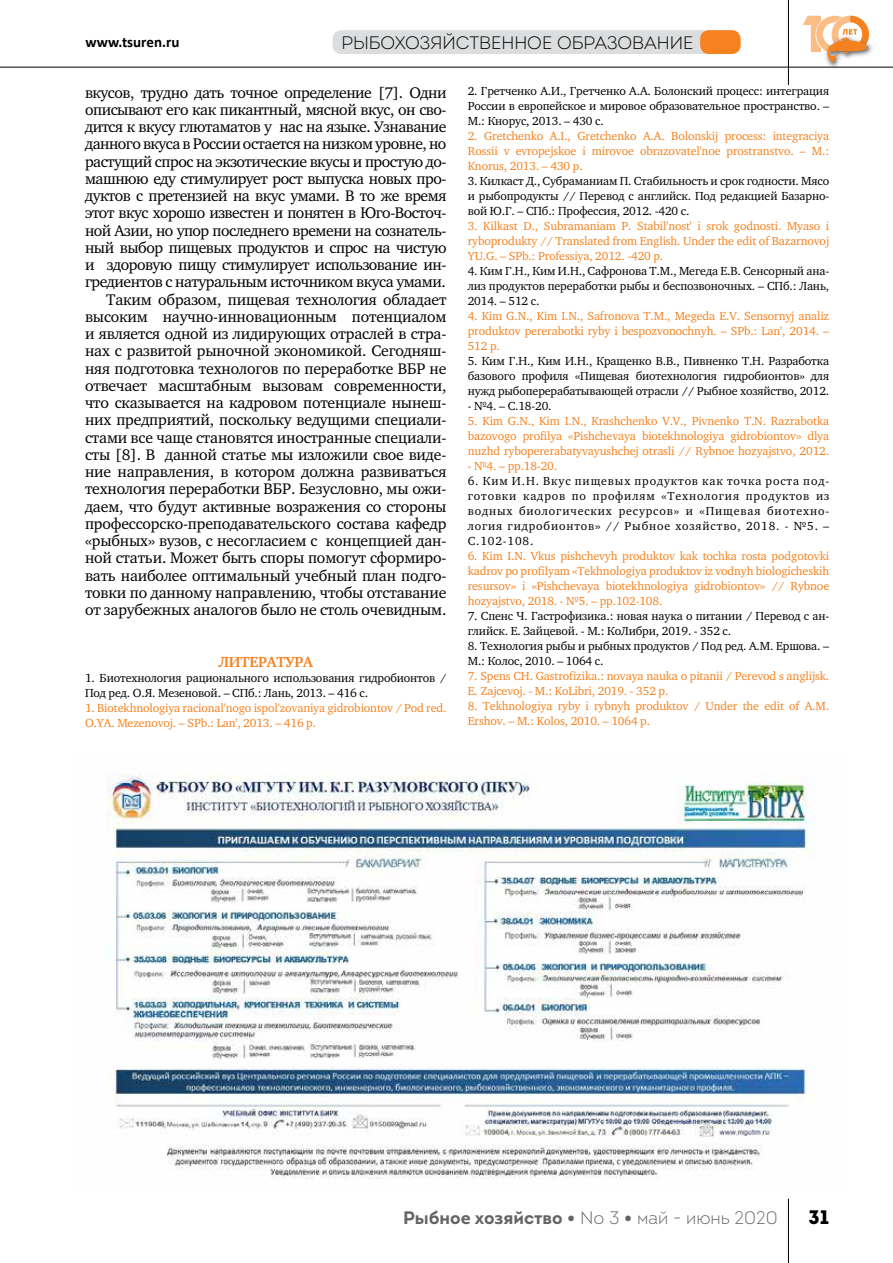
<style>
.page{position:relative;width:893px;height:1263px;background:#fff}
.page>*{position:absolute;margin:0;border:0;box-sizing:border-box;transform-origin:0 0}
.t1{font:19.5px "Intro Black Caps";color:#000}
.t2{font:700 18px "Intro";color:#626466}
.t3{font:300 18px "Intro";color:#000}
.t4{font:15.75px/17.2px "Charter ITCC";letter-spacing:-.01em;color:#000;text-align:right}
.t5{font:700 15px "Calibri";color:#000}
.t6{font:700 15px "Charter ITCC";letter-spacing:-.01em;color:#f5821f}
.t7{font:12px/15px "Charter ITCC";letter-spacing:-.01em;color:#f5821f;text-align:justify}
.t8{font:12px/15px "Charter ITCC";letter-spacing:-.01em;color:#000;text-align:justify}
.s1{font-family:"PT Sans"}
.s2{font-weight:300}
</style>
<div class="page">
<img style="left:823px;top:44px;width:52px;height:23px">
<svg style="left:803px;top:16px;width:66px;height:47px"></svg>
<hr style="left:0;top:67px;width:893px;height:1px;background:#000">
<div style="left:333px;top:30px;width:405px;height:24px;background:#dcddde;border-radius:9px"></div>
<hr style="left:788px;top:0;width:1px;height:85px;background:#000">
<div style="left:700px;top:30px;width:41px;height:24px;background:#f5821f;border-radius:9px"></div>
<hr style="left:788px;top:1199px;width:1px;height:64px;background:#000">
<img style="left:107px;top:773px;width:708px;height:406px">
<p class="t5" style="left:86px;top:31px;width:95px">www.tsuren.ru</p>
<p class="t3" style="left:341px;top:32px;width:353px">РЫБОХОЗЯЙСТВЕННОЕ ОБРАЗОВАНИЕ</p>
<p class="t4" style="left:85px;top:84px;width:363px">вкусов, трудно дать точное определение [7]. Одни описывают его как пикантный, мясной вкус, он сво&shy;дится к вкусу глютаматов у нас на языке. Узнавание данного вкуса в России остается на низком уровне, но растущий спрос на экзотические вкусы и простую до&shy;машнюю еду стимулирует рост выпуска новых про&shy;дуктов с претензией на вкус умами. В то же время этот вкус хорошо известен и понятен в Юго-Восточ&shy;ной Азии, но упор последнего времени на сознатель&shy;ный выбор пищевых продуктов и спрос на чистую и здоровую пищу стимулирует использование ин&shy;гредиентов с натуральным источником вкуса умами.<br>Таким образом, пищевая технология обладает высоким научно-инновационным потенциалом и является одной из лидирующих отраслей в стра&shy;нах с развитой рыночной экономикой. Сегодняш&shy;няя подготовка технологов по переработке ВБР не отвечает масштабным вызовам современности, что сказывается на кадровом потенциале нынеш&shy;них предприятий, поскольку ведущими специали&shy;стами все чаще становятся иностранные специали&shy;сты [8]. В данной статье мы изложили свое виде&shy;ние направления, в котором должна развиваться технология переработки ВБР. Безусловно, мы ожи&shy;даем, что будут активные возражения со стороны профессорско-преподавательского состава кафедр «рыбных» вузов, с несогласием с концепцией дан&shy;ной статьи. Может быть споры помогут сформиро&shy;вать наиболее оптимальный учебный план подго&shy;товки по данному направлению, чтобы отставание от зарубежных аналогов было не столь очевидным.</p>
<p class="t6" style="left:219px;top:654px;width:96px">ЛИТЕРАТУРА</p>
<p class="t8" style="left:85px;top:670px;width:363px">1. Биотехнология рационального использования гидробионтов /<br>Под ред. О.Я. Мезеновой. – СПб.: Лань, 2013. – 416 с.</p>
<p class="t7" style="left:85px;top:700px;width:363px">1. Biotekhnologiya racional'nogo ispol'zovaniya gidrobiontov / Pod red.<br>O.YA. Mezenovoj. – SPb.: Lan', 2013. – 416 p.</p>
<p class="t8" style="left:468px;top:83px;width:363px">2. Гретченко А.И., Гретченко А.А. Болонский процесс: интеграция России в европейское и мировое образовательное пространство. – М.: Кнорус, 2013. – 430 с.</p>
<p class="t7" style="left:468px;top:128px;width:363px">2. Gretchenko A.I., Gretchenko A.A. Bolonskij process: integraciya Rossii v evropejskoe i mirovoe obrazovatel'noe prostranstvo. – M.:<br>Knorus, 2013. – 430 p.</p>
<p class="t8" style="left:468px;top:173px;width:363px">3. Килкаст Д., Субраманиам П. Стабильность и срок годности. Мясо и рыбопродукты // Перевод с английск. Под редакцией Базарно&shy;вой Ю.Г. – СПб.: Профессия, 2012. -420 с.</p>
<p class="t7" style="left:468px;top:218px;width:363px">3. Kilkast D., Subramaniam P. Stabil'nost' i srok godnosti. Myaso i ryboprodukty // Translated from English. Under the edit of Bazarnovoj YU.G. – SPb.: Professiya, 2012. -420 p.</p>
<p class="t8" style="left:468px;top:263px;width:363px">4. Ким Г.Н., Ким И.Н., Сафронова Т.М., Мегеда Е.В. Сенсорный ана&shy;лиз продуктов переработки рыбы и беспозвоночных. – СПб.: Лань, 2014. – 512 с.</p>
<p class="t7" style="left:468px;top:308px;width:363px">4. Kim G.N., Kim I.N., Safronova T.M., Megeda E.V. Sensornyj analiz produktov pererabotki ryby i bespozvonochnyh. – SPb.: Lan', 2014. – 512 p.</p>
<p class="t8" style="left:468px;top:353px;width:363px">5. Ким Г.Н., Ким И.Н., Кращенко В.В., Пивненко Т.Н. Разработка базового профиля «Пищевая биотехнология гидробионтов» для нужд рыбоперерабатывающей отрасли // Рыбное хозяйство, 2012.</p>
<p class="t8" style="left:468px;top:398px;width:85px">- №4. – С.18-20.</p>
<p class="t7" style="left:468px;top:413px;width:363px">5. Kim G.N., Kim I.N., Krashchenko V.V., Pivnenko T.N. Razrabotka bazovogo profilya «Pishchevaya biotekhnologiya gidrobiontov» dlya nuzhd rybopererabatyvayushchej otrasli // Rybnoe hozyajstvo, 2012.</p>
<p class="t7" style="left:468px;top:458px;width:91px">- №4. – pp.18-20.</p>
<p class="t8" style="left:468px;top:473px;width:363px">6. Ким И.Н. Вкус пищевых продуктов как точка роста под&shy;готовки кадров по профилям «Технология продуктов из водных биологических ресурсов» и «Пищевая биотехно&shy;логия гидробионтов» // Рыбное хозяйство, 2018. - №5. – С.102-108.</p>
<p class="t7" style="left:468px;top:548px;width:363px">6. Kim I.N. Vkus pishchevyh produktov kak tochka rosta podgotovki kadrov po profilyam «Tekhnologiya produktov iz vodnyh biologicheskih resursov» i «Pishchevaya biotekhnologiya gidrobiontov» // Rybnoe hozyajstvo, 2018. - №5. – pp.102-108.</p>
<p class="t8" style="left:468px;top:608px;width:363px">7. Спенс Ч. Гастрофизика.: новая наука о питании / Перевод с ан&shy;глийск. Е. Зайцевой. - М.: КоЛибри, 2019. - 352 с.</p>
<p class="t8" style="left:468px;top:638px;width:363px">8. Технология рыбы и рыбных продуктов / Под ред. А.М. Ершова. –<br>М.: Колос, 2010. – 1064 с.</p>
<p class="t7" style="left:468px;top:668px;width:363px">7. Spens CH. Gastrofizika.: novaya nauka o pitanii / Perevod s anglijsk.<br>E. Zajcevoj. - M.: KoLibri, 2019. - 352 p.</p>
<p class="t7" style="left:468px;top:698px;width:363px">8. Tekhnologiya ryby i rybnyh produktov / Under the edit of A.M.<br>Ershov. – M.: Kolos, 2010. – 1064 p.</p>
<p class="t2" style="left:403px;top:1206px;width:376px">Рыбное хозяйство <span class="s1">•</span> <span class="s2">№ 3</span> <span class="s1">•</span> <span class="s2">май - июнь 2020</span></p>
<p class="t1" style="left:809px;top:1204px;width:22px">31</p>
</div>
